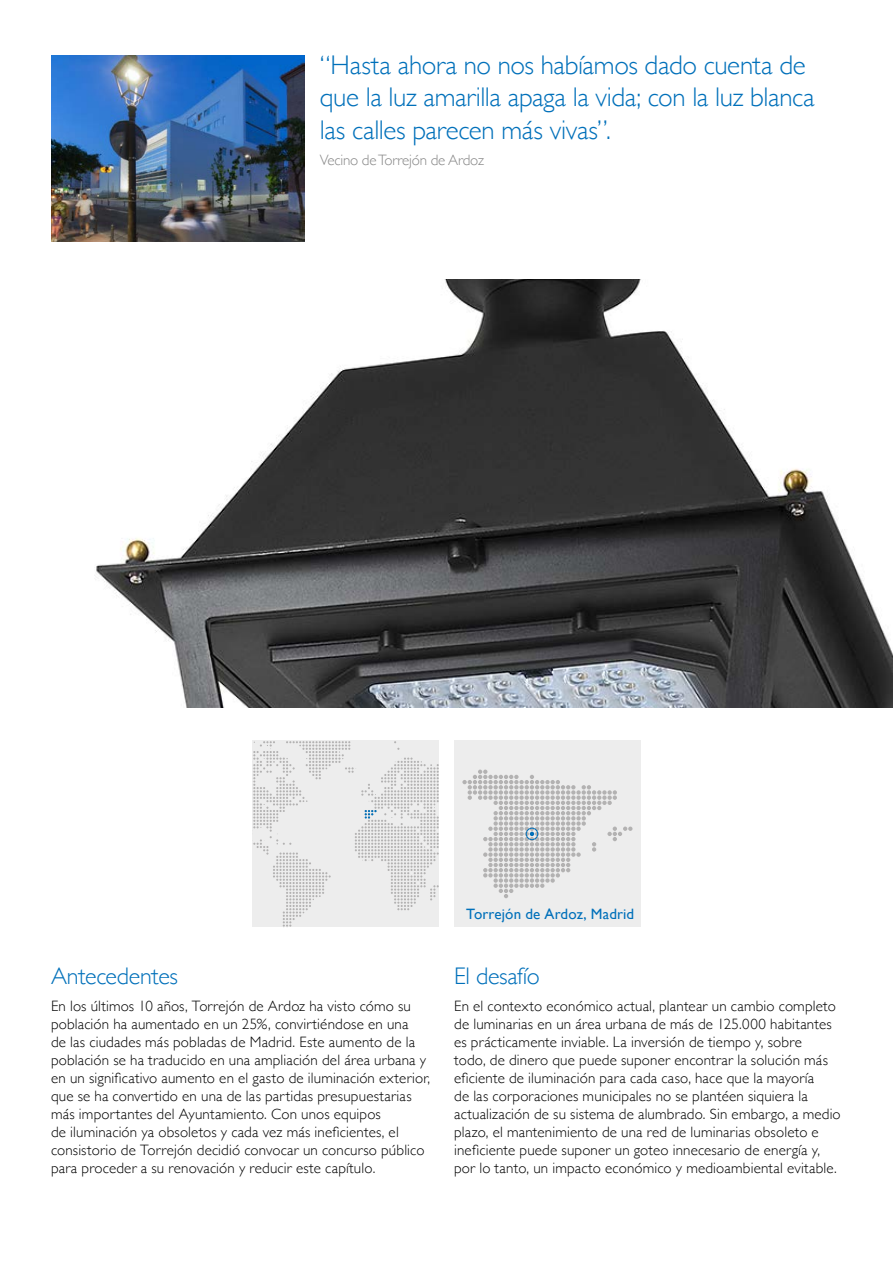
<style>
.page{position:relative;width:893px;height:1263px;background:#fff}
.page>*{position:absolute;margin:0;border:0;box-sizing:border-box;transform-origin:0 0}
.t1{font:300 27px/32.4px "Gill Sans";letter-spacing:-.015em;color:#0070ba}
.t2{font:300 24px "Gill Sans";letter-spacing:-.015em;color:#0070ba}
.t3{font:300 15px/18px "Gill Sans";letter-spacing:.01em;color:#000}
.t4{font:300 15px "Gill Sans";letter-spacing:-.015em;color:#878787}
.t5{font:15px "Gill Sans";letter-spacing:.01em;color:#0070ba}
</style>
<div class="page">
<img style="left:51px;top:55px;width:253px;height:187px">
<img style="left:96px;top:280px;width:797px;height:427px">
<svg style="left:253px;top:741px;width:186px;height:186px;background:#e5e5e5"></svg>
<div style="left:454px;top:741px;width:186px;height:186px;background:#ededed"></div>
<svg style="left:462px;top:769px;width:170px;height:129px"></svg>
<h1 class="t1" style="left:320px;top:48px;width:496px">“Hasta ahora no nos habíamos dado cuenta de que la luz amarilla apaga la vida; con la luz blanca las calles parecen más vivas”.</h1>
<p class="t4" style="left:320px;top:148px;width:166px">Vecino de Torrejón de Ardoz</p>
<h2 class="t2" style="left:51px;top:957px;width:128px">Antecedentes</h2>
<p class="t3" style="left:51px;top:996px;width:381px">En los últimos 10 años, Torrejón de Ardoz ha visto cómo su población ha aumentado en un 25%, convirtiéndose en una<br>de las ciudades más pobladas de Madrid. Este aumento de la población se ha traducido en una ampliación del área urbana y en un significativo aumento en el gasto de iluminación exterior, que se ha convertido en una de las partidas presupuestarias más importantes del Ayuntamiento. Con unos equipos<br>de iluminación ya obsoletos y cada vez más ineficientes, el consistorio de Torrejón decidió convocar un concurso público para proceder a su renovación y reducir este capítulo.</p>
<p class="t5" style="left:466px;top:905px;width:169px">Torrejón de Ardoz, Madrid</p>
<h2 class="t2" style="left:454px;top:957px;width:87px">El desafío</h2>
<p class="t3" style="left:454px;top:996px;width:388px">En el contexto económico actual, plantear un cambio completo de luminarias en un área urbana de más de 125.000 habitantes es prácticamente inviable. La inversión de tiempo y, sobre<br>todo, de dinero que puede suponer encontrar la solución más eficiente de iluminación para cada caso, hace que la mayoría<br>de las corporaciones municipales no se plantéen siquiera la actualización de su sistema de alumbrado. Sin embargo, a medio plazo, el mantenimiento de una red de luminarias obsoleto e ineficiente puede suponer un goteo innecesario de energía y, por lo tanto, un impacto económico y medioambiental evitable.</p>
</div>
